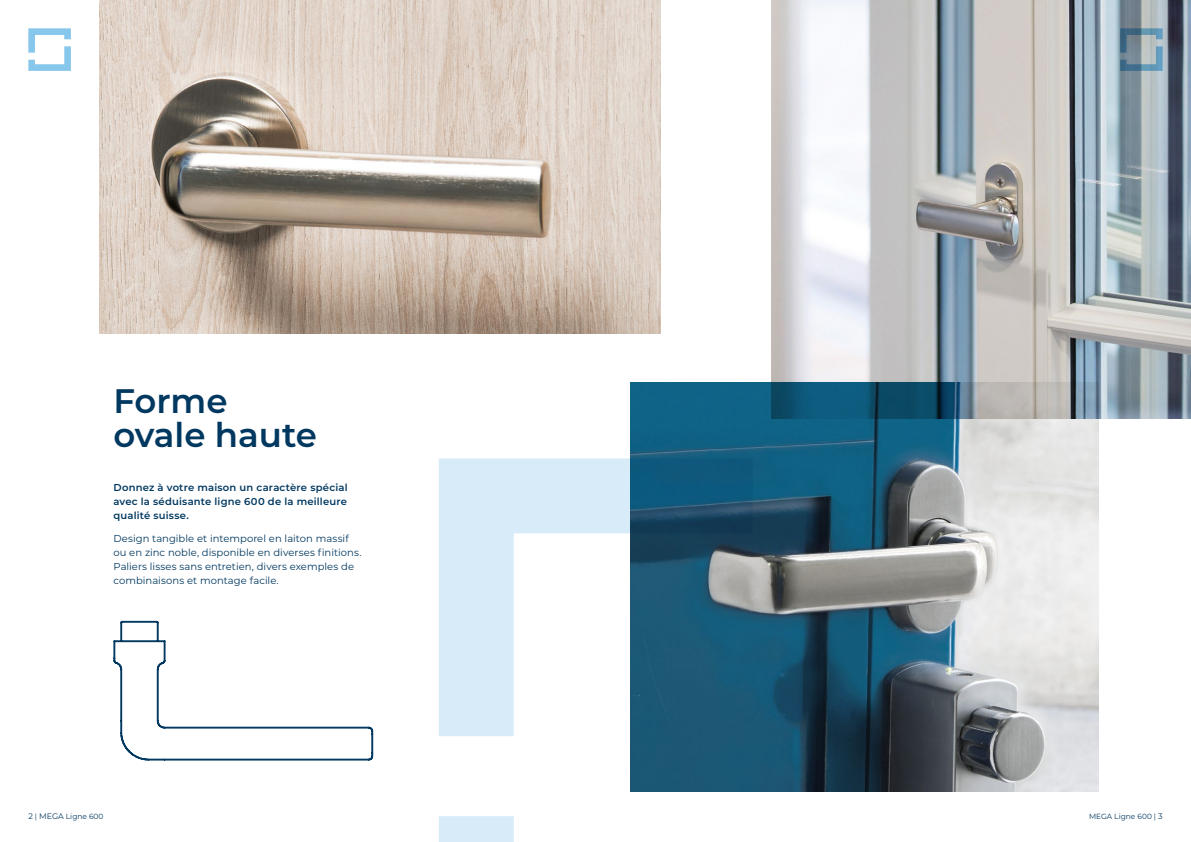
<style>
.page{position:relative;width:1191px;height:842px;background:#fff}
.page>*{position:absolute;margin:0;border:0;box-sizing:border-box;transform-origin:0 0}
.teaser_titel{font:600 34px "Montserrat";color:#003860}
.content{font:10px/14px "Montserrat";letter-spacing:.005em;color:#003860}
.teaser{font:600 10px/14px "Montserrat";letter-spacing:.02em;color:#003860;text-align:justify}
.t1{font:7.5px "Montserrat";color:#003860}
.s1{font-size:8px}
</style>
<div class="page">
<div style="left:439px;top:816px;width:75px;height:26px;background:#d7ecf8"></div>
<svg style="left:439px;top:458px;width:192px;height:278px;fill:#d7ecf8"></svg>
<svg style="left:28px;top:28px;width:43px;height:43px"></svg>
<img style="left:99px;top:0;width:561px;height:333px">
<img style="left:771px;top:0;width:420px;height:418px">
<img style="left:631px;top:383px;width:467px;height:409px">
<svg style="left:113px;top:621px;width:260px;height:139px"></svg>
<p class="teaser_titel" style="left:113px;top:376px;width:116px">Forme</p>
<p class="teaser_titel" style="left:113px;top:410px;width:205px">ovale haute</p>
<p class="teaser" style="left:113px;top:480px;width:236px">Donnez à votre maison un caractère spécial avec la séduisante ligne 600 de la meilleure qualité suisse.</p>
<p class="content" style="left:113px;top:531px;width:249px">Design tangible et intemporel en laiton massif ou en zinc noble, disponible en diverses finitions.<br>Paliers lisses sans entretien, divers exemples de combinaisons et montage facile.</p>
<p class="t1" style="left:28px;top:811px;width:77px"><span class="s1">2</span> | <span class="s1">MEGA</span> Ligne 600</p>
<p class="t1" style="left:1089px;top:811px;width:75px">MEGA Ligne 600 | <span class="s1">3</span></p>
</div>
